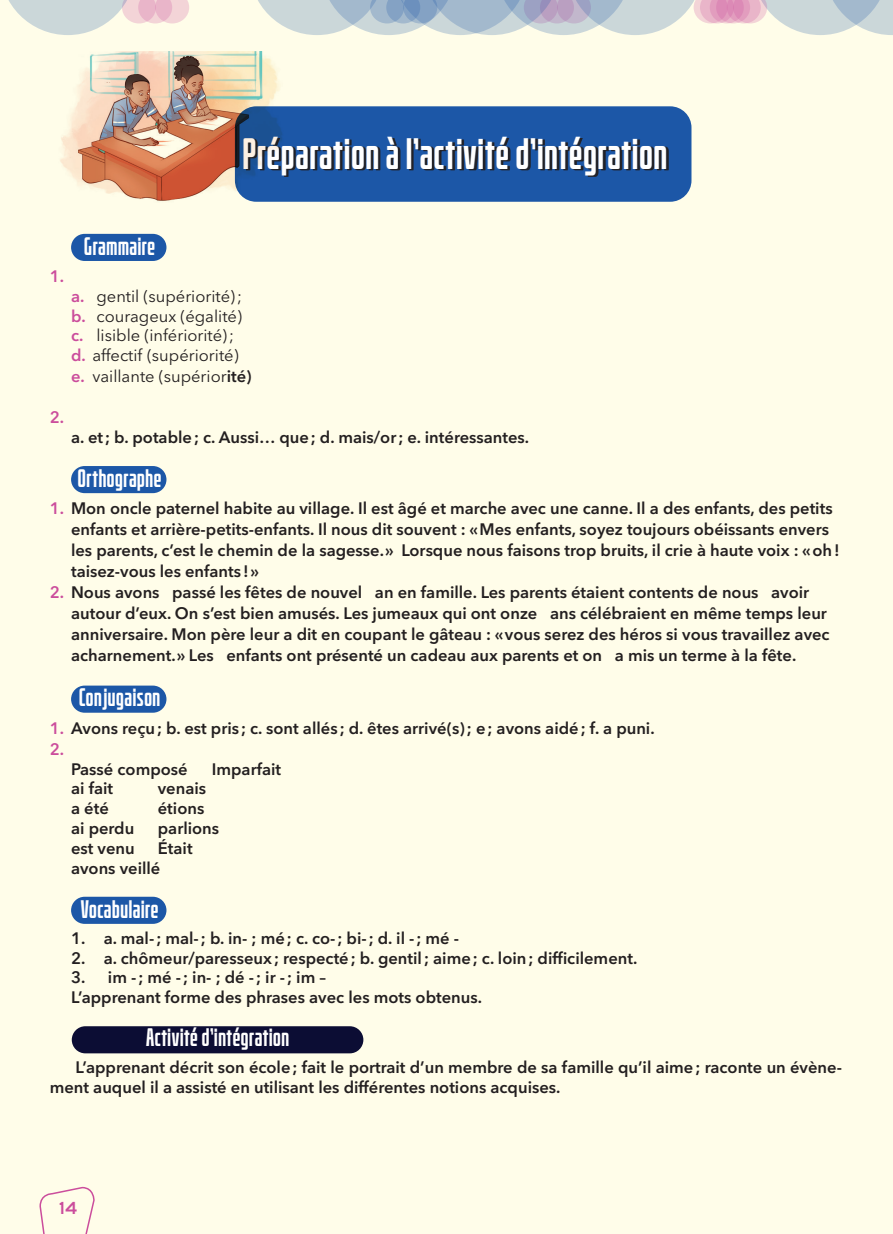
<style>
.page{position:relative;width:893px;height:1234px;background:#fff}
.page>*{position:absolute;margin:0;border:0;box-sizing:border-box;transform-origin:0 0}
.t1{font:700 39px "Bitcrusher Cd Rg";letter-spacing:.03em;color:#fff}
.t2{font:700 22.5px "Bitcrusher Cd Rg";letter-spacing:.03em;color:#fff}
.t3{font:18px "Highway Gothic Wide";color:#cb4d9c}
.texte{font:600 16.5px/21px "Avenir Next LT Pro";color:#231f20}
.t4{font:16.5px "Avenir Next LT Pro";color:#231f20}
.t5{font:600 16.5px "Avenir Next LT Pro";color:#cb4d9c}
.s1{font-weight:600;color:#cb4d9c}
.s2{font-weight:600}
.s3{color:#cb4d9c}
</style>
<div class="page">
<div style="left:0;top:0;width:893px;height:1233px;background:#fffde9"></div>
<svg style="left:39px;top:1186px;width:56px;height:47px"></svg>
<svg style="left:8px;top:0;width:181px;height:35px"></svg>
<svg style="left:258px;top:0;width:635px;height:35px"></svg>
<div style="left:71px;top:234px;width:95px;height:27px;background:#1c57a7;border-radius:14px"></div>
<div style="left:71px;top:466px;width:95px;height:27px;background:#1c57a7;border-radius:14px"></div>
<div style="left:71px;top:685px;width:95px;height:27px;background:#1c57a7;border-radius:14px"></div>
<div style="left:71px;top:896px;width:95px;height:27px;background:#1c57a7;border-radius:14px"></div>
<div style="left:72px;top:1025px;width:291px;height:28px;background:#0c0d34;border-radius:14px"></div>
<div style="left:235px;top:106px;width:456px;height:96px;background:#1c57a7;border-radius:21px"></div>
<div style="left:246px;top:138px;width:422px;height:38px;background:#231f20;opacity:.75"></div>
<img style="left:60px;top:51px;width:246px;height:151px">
<p class="t1" style="left:243px;top:123px;width:426px">Préparation à l’activité d’intégration</p>
<p class="t5" style="left:50px;top:266px;width:16px">1.</p>
<p class="t2" style="left:84px;top:228px;width:72px">Grammaire</p>
<p class="t4" style="left:71px;top:286px;width:173px"><span class="s1">a.</span> gentil (supériorité);</p>
<p class="t4" style="left:71px;top:306px;width:172px"><span class="s1">b.</span> courageux (égalité)</p>
<p class="t4" style="left:71px;top:326px;width:165px"><span class="s1">c.</span> lisible (infériorité);</p>
<p class="t4" style="left:71px;top:345px;width:169px"><span class="s1">d.</span> affectif (supériorité)</p>
<p class="t4" style="left:71px;top:366px;width:182px"><span class="s1">e.</span> vaillante (supérior<span class="s2">ité)</span></p>
<p class="t5" style="left:50px;top:407px;width:16px">2.</p>
<p class="texte" style="left:71px;top:426px;width:460px">a. et; b. potable; c. Aussi… que; d. mais/or; e. intéressantes.</p>
<p class="t2" style="left:78px;top:460px;width:85px">Orthographe</p>
<p class="texte" style="left:71px;top:497px;width:770px;text-indent:-21px"><span class="s3">1.</span> Mon oncle paternel habite au village. Il est âgé et marche avec une canne. Il a des enfants, des petits enfants et arrière-petits-enfants. Il nous dit souvent : «Mes enfants, soyez toujours obéissants envers les parents, c’est le chemin de la sagesse.» Lorsque nous faisons trop bruits, il crie à haute voix : «oh! taisez-vous les enfants !»</p>
<p class="texte" style="left:71px;top:581px;width:766px;text-indent:-21px"><span class="s3">2.</span> Nous avons͡ passé les fêtes de nouvel͡ an en famille. Les parents étaient contents de nous͡ avoir autour d’eux. On s’est bien amusés. Les jumeaux qui ont onze͡ ans célébraient en même temps leur͡ anniversaire. Mon père leur a dit en coupant le gâteau : «vous serez des héros si vous travaillez avec acharnement.» Les͡ enfants ont présenté un cadeau aux parents et on͡ a mis un terme à la fête.</p>
<p class="t2" style="left:79px;top:680px;width:83px">Conjugaison</p>
<p class="texte" style="left:50px;top:717px;width:606px"><span class="s3">1.</span> Avons reçu; b. est pris ; c. sont allés ; d. êtes arrivé(s); e; avons aidé; f. a puni.</p>
<p class="t5" style="left:50px;top:738px;width:16px">2.</p>
<p class="texte" style="left:71px;top:758px;width:118px">Passé composé</p>
<p class="texte" style="left:212px;top:758px;width:71px">Imparfait</p>
<p class="texte" style="left:71px;top:777px;width:44px">ai fait</p>
<p class="texte" style="left:158px;top:777px;width:50px">venais</p>
<p class="texte" style="left:71px;top:797px;width:39px">a été</p>
<p class="texte" style="left:158px;top:797px;width:48px">étions</p>
<p class="texte" style="left:71px;top:817px;width:65px">ai perdu</p>
<p class="texte" style="left:158px;top:817px;width:63px">parlions</p>
<p class="texte" style="left:71px;top:837px;width:65px">est venu</p>
<p class="texte" style="left:158px;top:837px;width:36px">Était</p>
<p class="texte" style="left:71px;top:857px;width:91px">avons veillé</p>
<p class="t2" style="left:81px;top:891px;width:79px">Vocabulaire</p>
<p class="texte" style="left:71px;top:927px;width:390px">1. a. mal-; mal-; b. in- ; mé; c. co-; bi-; d. il -; mé -</p>
<p class="texte" style="left:71px;top:946px;width:568px">2. a. chômeur/paresseux; respecté; b. gentil; aime; c. loin; difficilement.</p>
<p class="texte" style="left:71px;top:966px;width:256px">3. im -; mé -; in- ; dé -; ir -; im –</p>
<p class="texte" style="left:71px;top:986px;width:412px">L’apprenant forme des phrases avec les mots obtenus.</p>
<p class="t2" style="left:146px;top:1019px;width:145px">Activité d’intégration</p>
<p class="texte" style="left:50px;top:1057px;width:794px;line-height:19.8px;text-indent:26px">L’apprenant décrit son école; fait le portrait d’un membre de sa famille qu’il aime; raconte un évène&shy;ment auquel il a assisté en utilisant les différentes notions acquises.</p>
<p class="t3" style="left:58px;top:1197px;width:21px">14</p>
</div>
